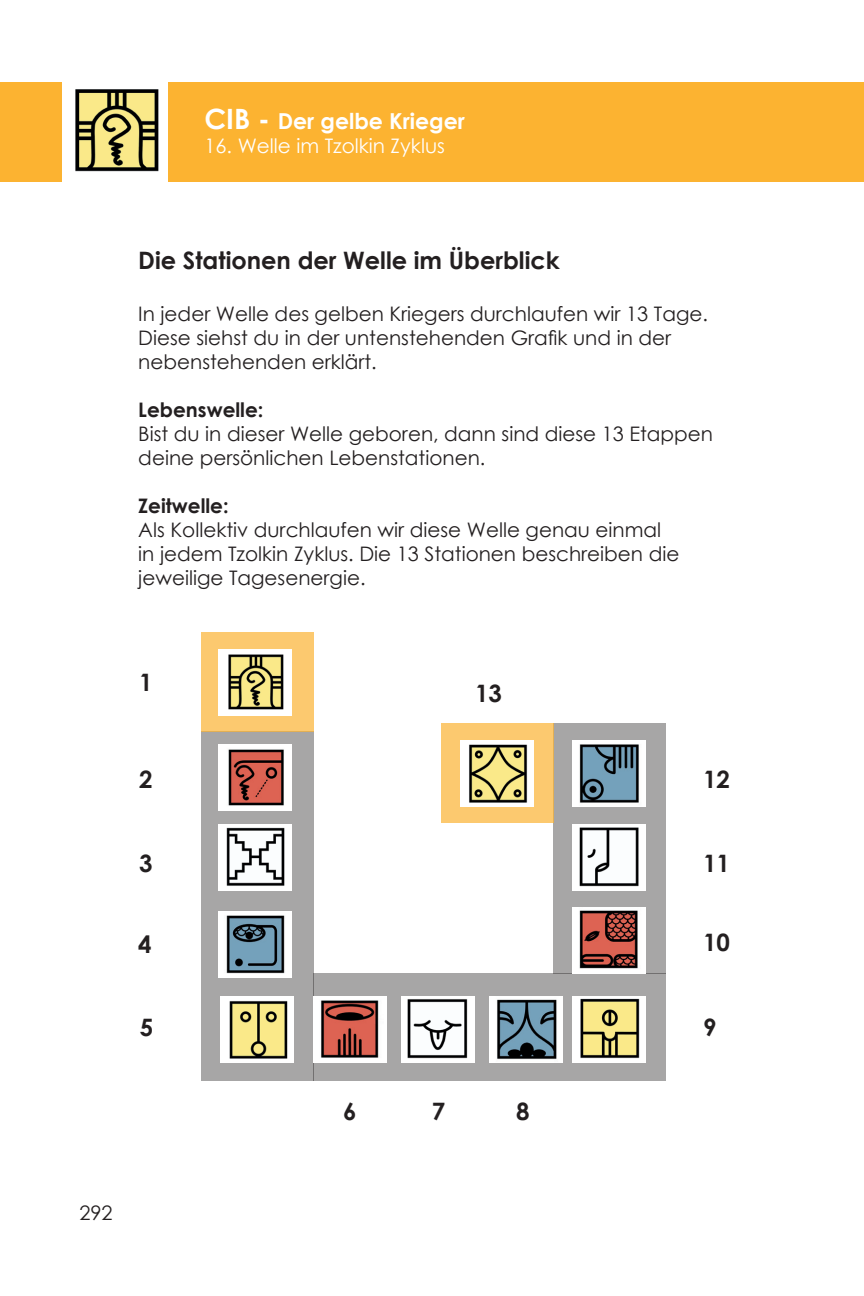
<style>
.page{position:relative;width:864px;height:1296px;background:#fff}
.page>*{position:absolute;margin:0;border:0;box-sizing:border-box;transform-origin:0 0}
.t1{font:700 24px "Century Gothic";color:#231f20}
.t2{font:700 22px "Century Gothic";color:#fff}
.t3{font:20px/24px "Century Gothic";color:#231f20}
.t4{font:20px "Century Gothic";color:#fff}
.t5{font:700 20px "Century Gothic";color:#231f20}
.s1{font-size:28px}
</style>
<div class="page">
<div style="left:0;top:82px;width:864px;height:99px;background:#fcb331"></div>
<div style="left:63px;top:59px;width:105px;height:162px;background:#fff"></div>
<img style="left:75px;top:89px;width:84px;height:83px">
<div style="left:201px;top:732px;width:113px;height:349px;background:#a7a6a6"></div>
<div style="left:201px;top:633px;width:113px;height:99px;background:#fcc96f"></div>
<div style="left:314px;top:974px;width:352px;height:107px;background:#a7a6a6"></div>
<div style="left:553px;top:723px;width:113px;height:251px;background:#a7a6a6"></div>
<div style="left:441px;top:723px;width:112px;height:99px;background:#fcc96f"></div>
<div style="left:218px;top:649px;width:74px;height:66px;background:#fff"></div>
<img style="left:228px;top:654px;width:56px;height:56px">
<div style="left:218px;top:745px;width:74px;height:66px;background:#fff"></div>
<img style="left:228px;top:749px;width:56px;height:57px">
<div style="left:218px;top:824px;width:74px;height:66px;background:#fff"></div>
<img style="left:226px;top:827px;width:59px;height:59px">
<div style="left:218px;top:911px;width:74px;height:66px;background:#fff"></div>
<img style="left:226px;top:915px;width:59px;height:59px">
<div style="left:221px;top:996px;width:73px;height:66px;background:#fff"></div>
<img style="left:229px;top:1001px;width:59px;height:58px">
<div style="left:573px;top:996px;width:73px;height:66px;background:#fff"></div>
<img style="left:580px;top:998px;width:60px;height:61px">
<div style="left:490px;top:996px;width:73px;height:66px;background:#fff"></div>
<img style="left:497px;top:999px;width:60px;height:61px">
<div style="left:401px;top:996px;width:74px;height:66px;background:#fff"></div>
<img style="left:407px;top:999px;width:61px;height:60px">
<div style="left:314px;top:996px;width:73px;height:66px;background:#fff"></div>
<img style="left:321px;top:1000px;width:58px;height:58px">
<div style="left:573px;top:741px;width:73px;height:66px;background:#fff"></div>
<img style="left:579px;top:744px;width:60px;height:59px">
<div style="left:573px;top:824px;width:73px;height:66px;background:#fff"></div>
<img style="left:579px;top:827px;width:60px;height:60px">
<div style="left:573px;top:908px;width:73px;height:66px;background:#fff"></div>
<img style="left:579px;top:910px;width:59px;height:59px">
<div style="left:460px;top:741px;width:74px;height:66px;background:#fff"></div>
<img style="left:469px;top:744px;width:59px;height:59px">
<p class="t2" style="left:204px;top:104px;width:262px"><span class="s1">CIB -</span> Der gelbe Krieger</p>
<p class="t4" style="left:204px;top:131px;width:242px">16. Welle im Tzolkin Zyklus</p>
<p class="t1" style="left:138px;top:242px;width:423px">Die Stationen der Welle im Überblick</p>
<p class="t3" style="left:138px;top:302px;width:571px">In jeder Welle des gelben Kriegers durchlaufen wir 13 Tage.<br>Diese siehst du in der untenstehenden Grafik und in der nebenstehenden erklärt.</p>
<p class="t5" style="left:138px;top:395px;width:127px">Lebenswelle:</p>
<p class="t3" style="left:138px;top:422px;width:576px">Bist du in dieser Welle geboren, dann sind diese 13 Etappen deine persönlichen Lebenstationen.</p>
<p class="t5" style="left:138px;top:491px;width:92px">Zeitwelle:</p>
<p class="t3" style="left:138px;top:518px;width:543px">Als Kollektiv durchlaufen wir diese Welle genau einmal in jedem Tzolkin Zyklus. Die 13 Stationen beschreiben die jeweilige Tagesenergie.</p>
<p class="t1" style="left:139px;top:664px;width:15px">1</p>
<p class="t1" style="left:139px;top:762px;width:15px">2</p>
<p class="t1" style="left:139px;top:845px;width:15px">3</p>
<p class="t1" style="left:138px;top:926px;width:15px">4</p>
<p class="t1" style="left:140px;top:1009px;width:15px">5</p>
<p class="t3" style="left:79px;top:1200px;width:35px">292</p>
<p class="t1" style="left:475px;top:675px;width:28px">13</p>
<p class="t1" style="left:343px;top:1093px;width:15px">6</p>
<p class="t1" style="left:432px;top:1093px;width:15px">7</p>
<p class="t1" style="left:516px;top:1093px;width:15px">8</p>
<p class="t1" style="left:703px;top:762px;width:28px">12</p>
<p class="t1" style="left:703px;top:845px;width:28px">11</p>
<p class="t1" style="left:703px;top:924px;width:28px">10</p>
<p class="t1" style="left:703px;top:1009px;width:15px">9</p>
</div>
